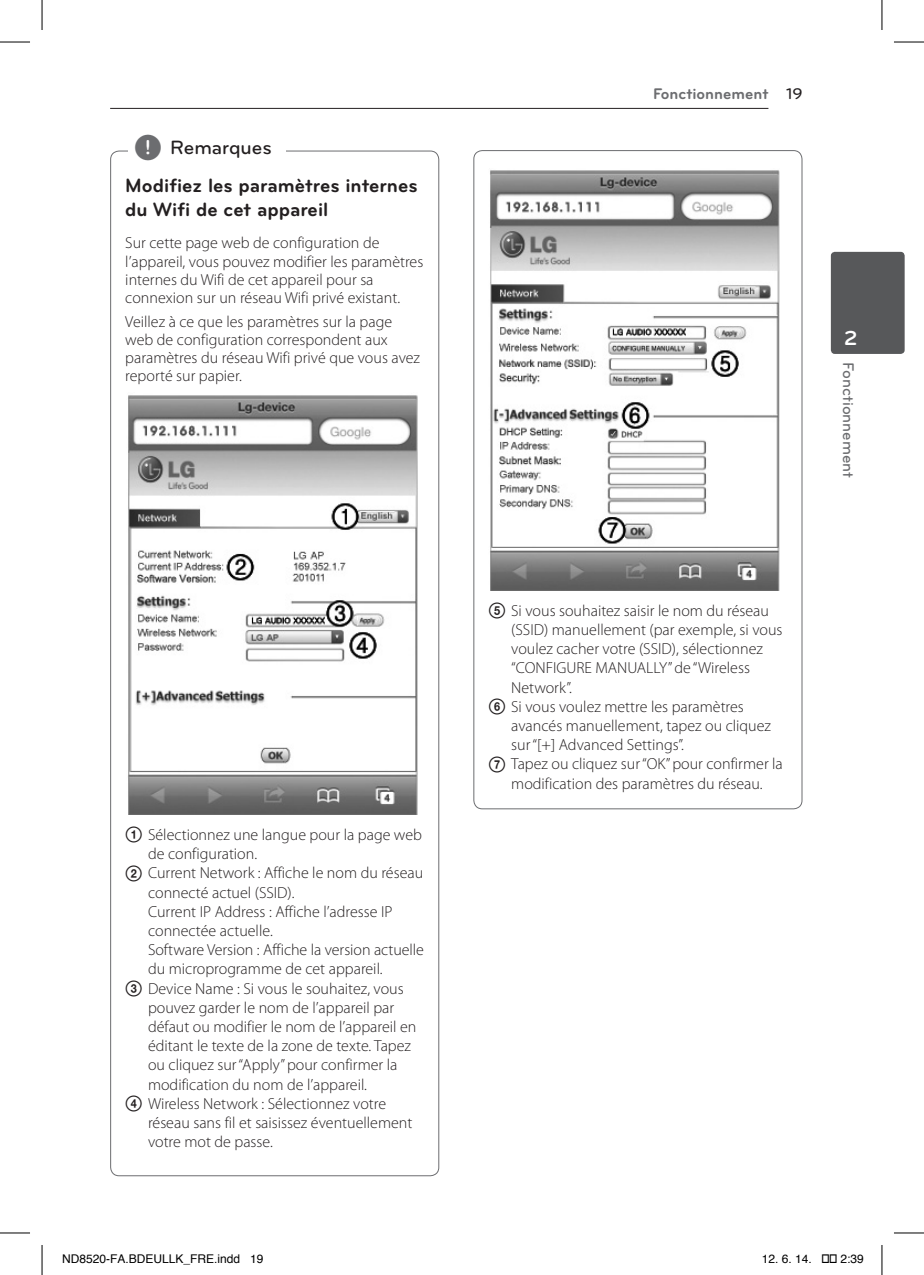
<style>
.page{position:relative;width:924px;height:1275px;background:#fff}
.page>*{position:absolute;margin:0;border:0;box-sizing:border-box;transform-origin:0 0}
.t1{font:700 21px "Bryant LG";color:#fff}
.t2{font:700 20px/24px "Bryant LG";color:#231f20}
.t3{font:500 20px "Bryant LG";color:#231f20}
.t4{font:300 16px/18.4px "Myriad Pro";color:#231f20}
.t5{font:700 16px "Bryant LG";color:#6c6d70}
.t6{font:500 16px "Bryant LG";color:#6c6d70}
.t7{font:12px "Helvetica";color:#000}
.s1{font-family:"UPSYS Common";font-weight:400;font-size:30px;color:#6c6d70}
.s2{font-family:"UPSYS Circled Number";font-weight:400}
.s3{font-weight:500;color:#231f20}
</style>
<div class="page">
<hr style="left:110px;top:108px;width:658px;height:1px;background:#231f20">
<div style="left:830px;top:252px;width:74px;height:102px;background:#57585a;border-radius:4px"></div>
<img style="left:128px;top:395px;width:290px;height:420px">
<img style="left:490px;top:170px;width:290px;height:420px">
<hr style="left:0;top:42px;width:30px;height:1px;background:#000">
<hr style="left:893px;top:42px;width:30px;height:1px;background:#000">
<hr style="left:0;top:1232px;width:30px;height:1px;background:#000">
<hr style="left:893px;top:1232px;width:30px;height:1px;background:#000">
<hr style="left:42px;top:0;width:1px;height:30px;background:#000">
<hr style="left:42px;top:1245px;width:1px;height:30px;background:#000">
<hr style="left:881px;top:0;width:1px;height:30px;background:#000">
<hr style="left:881px;top:1245px;width:1px;height:30px;background:#000">
<p class="t3" style="left:134px;top:135px;width:139px"><span class="s1">,</span> Remarques</p>
<p class="t2" style="left:125px;top:173px;width:294px">Modifiez les paramètres internes du Wifi de cet appareil</p>
<p class="t4" style="left:125px;top:233px;width:299px">Sur cette page web de configuration de l’appareil, vous pouvez modifier les paramètres internes du Wifi de cet appareil pour sa connexion sur un réseau Wifi privé existant.</p>
<p class="t4" style="left:125px;top:312px;width:296px">Veillez à ce que les paramètres sur la page web de configuration correspondent aux paramètres du réseau Wifi privé que vous avez reporté sur papier.</p>
<p class="t4" style="left:125px;top:825px;width:298px"><span class="s2">A</span> Sélectionnez une langue pour la page web</p>
<p class="t4" style="left:148px;top:844px;width:111px">de configuration.</p>
<p class="t4" style="left:125px;top:863px;width:299px"><span class="s2">B</span> Current Network : Affiche le nom du réseau</p>
<p class="t4" style="left:148px;top:883px;width:148px">connecté actuel (SSID).</p>
<p class="t4" style="left:148px;top:902px;width:246px">Current IP Address : Affiche l’adresse IP</p>
<p class="t4" style="left:148px;top:921px;width:126px">connectée actuelle.</p>
<p class="t4" style="left:148px;top:940px;width:277px">Software Version : Affiche la version actuelle</p>
<p class="t4" style="left:148px;top:959px;width:236px">du microprogramme de cet appareil.</p>
<p class="t4" style="left:125px;top:979px;width:280px"><span class="s2">C</span> Device Name : Si vous le souhaitez, vous</p>
<p class="t4" style="left:148px;top:998px;width:247px">pouvez garder le nom de l’appareil par</p>
<p class="t4" style="left:148px;top:1017px;width:270px">défaut ou modifier le nom de l’appareil en</p>
<p class="t4" style="left:148px;top:1036px;width:264px">éditant le texte de la zone de texte. Tapez</p>
<p class="t4" style="left:148px;top:1055px;width:251px">ou cliquez sur “Apply” pour confirmer la</p>
<p class="t4" style="left:148px;top:1075px;width:220px">modification du nom de l’appareil.</p>
<p class="t4" style="left:125px;top:1094px;width:262px"><span class="s2">D</span> Wireless Network : Sélectionnez votre</p>
<p class="t4" style="left:148px;top:1113px;width:266px">réseau sans fil et saisissez éventuellement</p>
<p class="t4" style="left:148px;top:1132px;width:126px">votre mot de passe.</p>
<p class="t5" style="left:653px;top:84px;width:151px">Fonctionnement <span class="s3">19</span></p>
<p class="t4" style="left:488px;top:601px;width:282px"><span class="s2">E</span> Si vous souhaitez saisir le nom du réseau</p>
<p class="t4" style="left:511px;top:620px;width:273px">(SSID) manuellement (par exemple, si vous</p>
<p class="t4" style="left:511px;top:639px;width:253px">voulez cacher votre (SSID), sélectionnez</p>
<p class="t4" style="left:511px;top:658px;width:240px">“CONFIGURE MANUALLY” de “Wireless</p>
<p class="t4" style="left:511px;top:678px;width:62px">Network”.</p>
<p class="t4" style="left:488px;top:697px;width:257px"><span class="s2">F</span> Si vous voulez mettre les paramètres</p>
<p class="t4" style="left:511px;top:716px;width:261px">avancés manuellement, tapez ou cliquez</p>
<p class="t4" style="left:511px;top:735px;width:174px">sur “[+] Advanced Settings”.</p>
<p class="t4" style="left:488px;top:754px;width:296px"><span class="s2">G</span> Tapez ou cliquez sur “OK” pour confirmer la</p>
<p class="t4" style="left:511px;top:774px;width:253px">modification des paramètres du réseau.</p>
<h1 class="t1" style="left:843px;top:325px;width:15px">2</h1>
<p class="t6" style="left:857px;top:362px;width:117px;rotate:90deg">Fonctionnement</p>
<p class="t7" style="left:62px;top:1249px;width:203px">ND8520-FA.BDEULLK_FRE.indd 19</p>
<p class="t7" style="left:761px;top:1249px;width:52px">12. 6. 14.</p>
<p class="t7" style="left:840px;top:1249px;width:25px">2:39</p>
</div>
